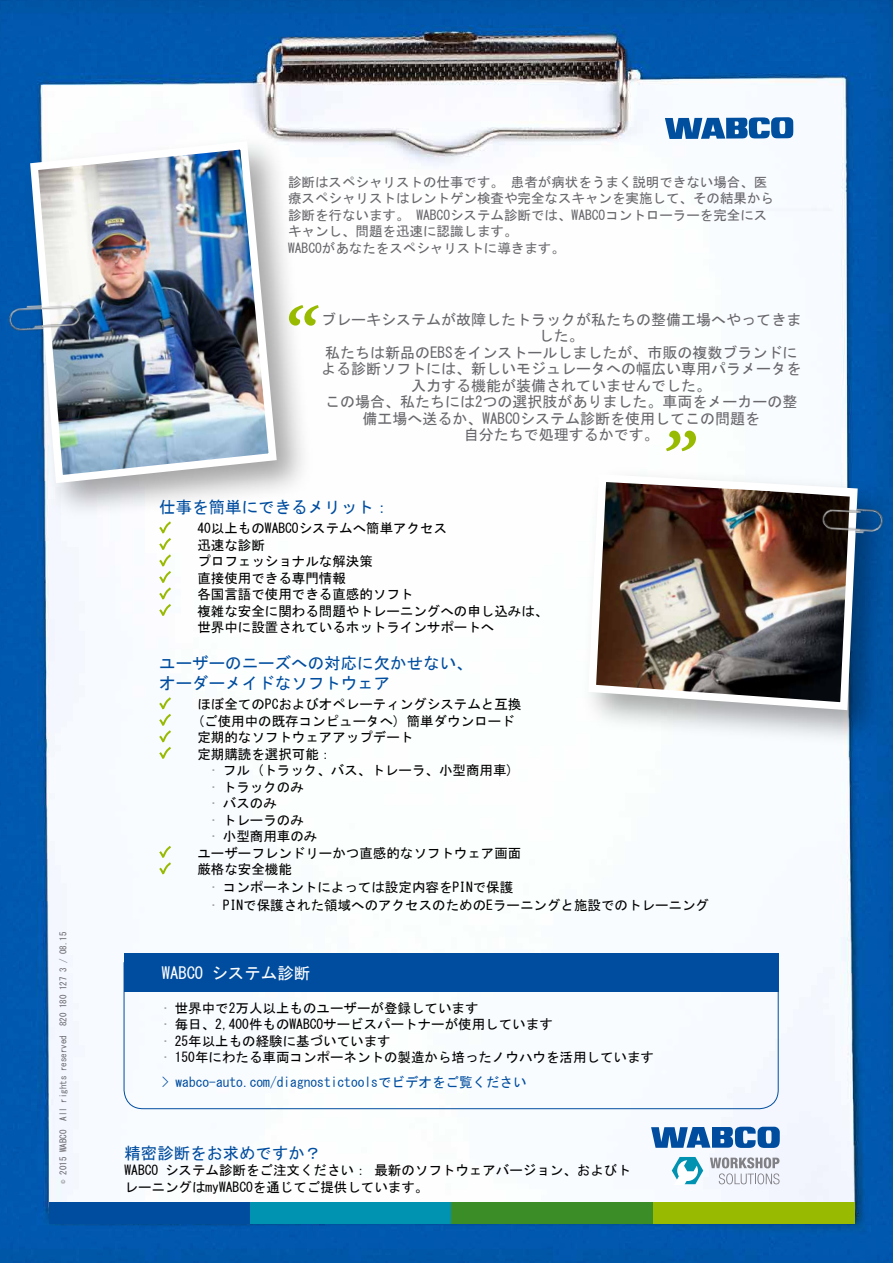
<style>
.page{position:relative;width:893px;height:1263px;background:#fff}
.page>*{position:absolute;margin:0;border:0;box-sizing:border-box;transform-origin:0 0}
.t1{font:italic 700 75px "Minion Pro";color:#98ba00}
.t2{font:16.5px/19.8px "MS Gothic";color:#004d9f}
.t3{font:16.5px "MS Gothic";color:#fff}
.t4{font:16.35px "MS Gothic";color:#004d9f}
.t5{font:15px/16.5px "MS Gothic";color:#68676c;text-align:center}
.t6{font:13.5px/16.5px "MS Gothic";color:#000}
.t7{font:13.5px/16.5px "MS Gothic";color:#68676c}
.t8{font:13.5px/25px "MS Gothic";color:#004d9f}
.t9{font:9px "MS Gothic";color:#68676c}
.s1{color:#9e9fa2}
.s2{color:#000}
</style>
<div class="page">
<img style="left:0;top:0;width:893px;height:1263px">
<div style="left:49px;top:1202px;width:201px;height:21px;background:#004d9f"></div>
<div style="left:250px;top:1202px;width:202px;height:21px;background:#0093b1"></div>
<div style="left:452px;top:1202px;width:201px;height:21px;background:#3b8e27"></div>
<div style="left:653px;top:1202px;width:202px;height:21px;background:#98ba00"></div>
<svg style="left:123px;top:962px;width:656px;height:147px"></svg>
<svg style="left:665px;top:117px;width:128px;height:22px"></svg>
<svg style="left:651px;top:1127px;width:129px;height:21px"></svg>
<svg style="left:710px;top:1157px;width:69px;height:27px"></svg>
<svg style="left:669px;top:1157px;width:34px;height:28px"></svg>
<div style="left:23px;top:134px;width:291px;height:387px;background:#000;opacity:.35"></div>
<img style="left:26px;top:137px;width:255px;height:350px">
<img style="left:4px;top:298px;width:95px;height:38px">
<div style="left:580px;top:466px;width:313px;height:282px;background:#000;opacity:.35"></div>
<img style="left:584px;top:470px;width:278px;height:244px">
<img style="left:855px;top:503px;width:33px;height:35px">
<img style="left:795px;top:499px;width:66px;height:38px">
<svg style="left:158px;top:520px;width:15px;height:98px"></svg>
<svg style="left:158px;top:696px;width:15px;height:65px"></svg>
<svg style="left:158px;top:844px;width:15px;height:32px"></svg>
<div style="left:124px;top:953px;width:654px;height:39px;background:#004d9f"></div>
<p class="t9" style="left:59px;top:1184px;width:254px;rotate:-90deg">© 2015 WABCO All rights reserved 820 180 127 3 / 08.15</p>
<p class="t7" style="left:288px;top:174px;width:488px">診断はスペシャリストの仕事です。 患者が病状をうまく説明できない場合、医療スペシャリストはレントゲン検査や完全なスキャンを実施して、その結果から診断を行ないます。 WABCOシステム診断では、WABCOコントローラーを完全にスキャンし、問題を迅速に認識します。<br>WABCOがあなたをスペシャリストに導きます。</p>
<h1 class="t1" style="left:281px;top:281px;width:36px">“</h1>
<p class="t5" style="left:321px;top:311px;width:482px">ブレーキシステムが故障したトラックが私たちの整備工場へやってきました。<br>私たちは新品のEBSをインストールしましたが、市販の複数ブランドによる診断ソフトには、新しいモジュレータへの幅広い専用パラメータを入力する機能が装備されていませんでした。<br>この場合、私たちには2つの選択肢がありました。車両をメーカーの整備工場へ送るか、WABCOシステム診断を使用してこの問題を<br>自分たちで処理するかです。</p>
<h1 class="t1" style="left:660px;top:406px;width:35px">”</h1>
<p class="t2" style="left:159px;top:497px;width:233px">仕事を簡単にできるメリット：</p>
<p class="t6" style="left:197px;top:520px;width:352px">40以上ものWABCOシステムへ簡単アクセス<br>迅速な診断<br>プロフェッショナルな解決策<br>直接使用できる専門情報<br>各国言語で使用できる直感的ソフト<br>複雑な安全に関わる問題やトレーニングへの申し込みは、世界中に設置されているホットラインサポートへ</p>
<p class="t2" style="left:159px;top:653px;width:315px">ユーザーのニーズへの対応に欠かせない、オーダーメイドなソフトウェア</p>
<p class="t6" style="left:197px;top:696px;width:325px">ほぼ全てのPCおよびオペレーティングシステムと互換(ご使用中の既存コンピュータへ) 簡単ダウンロード定期的なソフトウェアアップデート<br>定期購読を選択可能：</p>
<p class="t6" style="left:210px;top:762px;width:305px"><span class="s1">•</span> フル (トラック、バス、トレーラ、小型商用車)</p>
<p class="t6" style="left:210px;top:779px;width:95px"><span class="s1">•</span> トラックのみ</p>
<p class="t6" style="left:210px;top:795px;width:68px"><span class="s1">•</span> バスのみ</p>
<p class="t6" style="left:210px;top:812px;width:95px"><span class="s1">•</span> トレーラのみ</p>
<p class="t6" style="left:197px;top:828px;width:325px;text-indent:13px"><span class="s1">•</span> 小型商用車のみ<br>ユーザーフレンドリーかつ直感的なソフトウェア画面厳格な安全機能</p>
<p class="t6" style="left:210px;top:879px;width:305px"><span class="s1">•</span> コンポーネントによっては設定内容をPINで保護</p>
<p class="t6" style="left:210px;top:897px;width:500px"><span class="s1">•</span> PINで保護された領域へのアクセスのためのEラーニングと施設でのトレーニング</p>
<p class="t3" style="left:162px;top:965px;width:150px">WABCO システム診断</p>
<p class="t6" style="left:162px;top:999px;width:318px"><span class="s1">•</span> 世界中で2万人以上ものユーザーが登録しています</p>
<p class="t6" style="left:162px;top:1016px;width:392px"><span class="s1">•</span> 毎日、2,400件ものWABCOサービスパートナーが使用しています</p>
<p class="t6" style="left:162px;top:1032px;width:230px"><span class="s1">•</span> 25年以上もの経験に基づいています</p>
<p class="t8" style="left:162px;top:1044px;width:494px"><span class="s1">•</span> <span class="s2">150年にわたる車両コンポーネントの製造から培ったノウハウを活用しています</span>&gt; wabco-auto.com/diagnostictoolsでビデオをご覧ください</p>
<p class="t4" style="left:125px;top:1144px;width:198px">精密診断をお求めですか？</p>
<p class="t6" style="left:125px;top:1162px;width:508px">WABCO システム診断をご注文ください： 最新のソフトウェアバージョン、およびトレーニングはmyWABCOを通じてご提供しています。</p>
</div>
